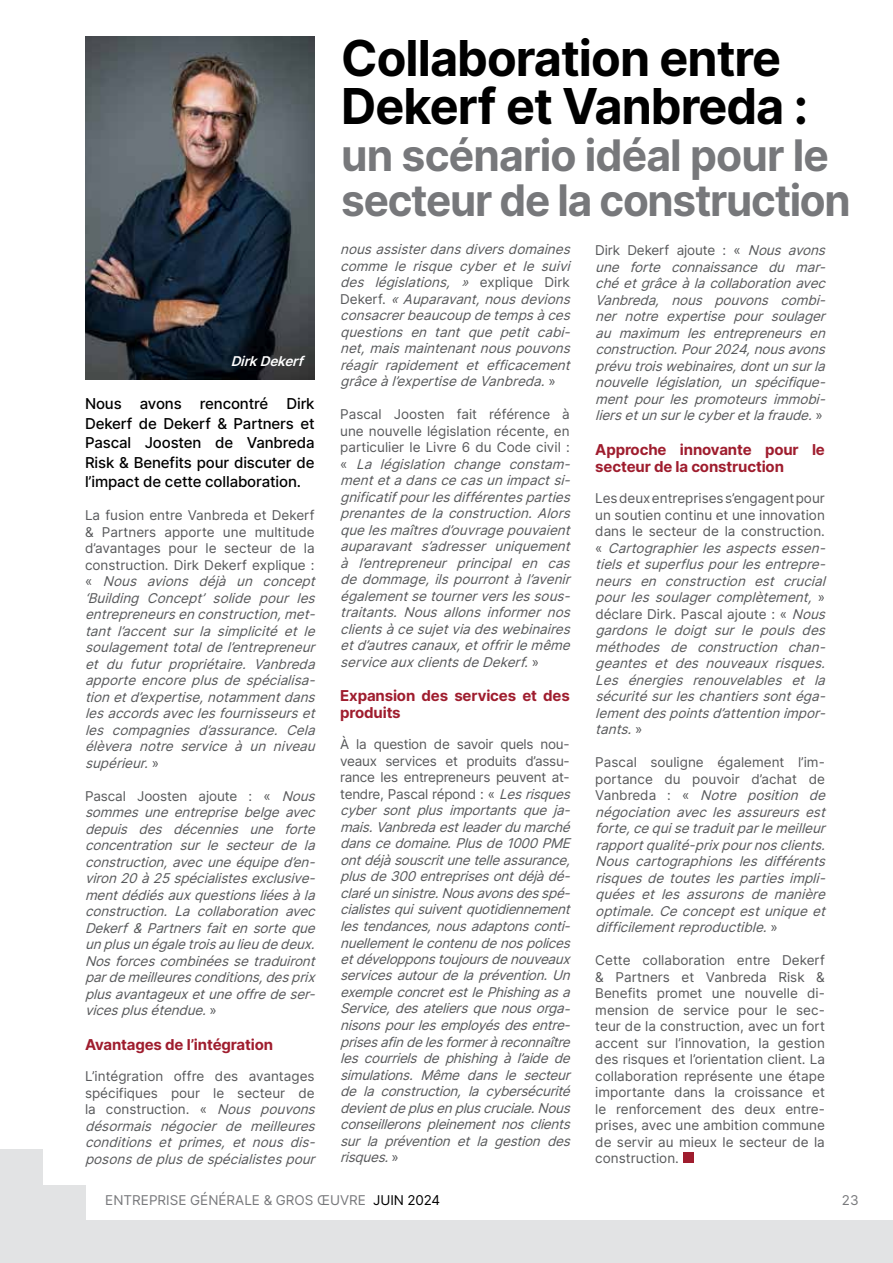
<style>
.page{position:relative;width:893px;height:1263px;background:#fff}
.page>*{position:absolute;margin:0;border:0;box-sizing:border-box;transform-origin:0 0}
.t1{font:700 49.5px/48px "Inter";letter-spacing:-.02em;color:#000}
.t2{font:700 43.5px/45px "Inter";letter-spacing:-.03em;color:#77787b}
.t3{font:500 15px/19.5px "Inter";letter-spacing:-.01em;color:#000;text-align:justify}
.t4{font:700 15px/16.5px "Inter";letter-spacing:-.01em;color:#9f1d2e}
.t5{font:italic 13.5px/16.5px "Inter";color:#58595b}
.t6{font:13.5px/16.5px "Inter";color:#58595b;text-align:justify}
.t7{font:13.5px "Inter";color:#77787b}
.t8{font:italic 600 13.5px "Inter";color:#fff}
.s1{font-style:normal}
.s2{color:#000}
</style>
<div class="page">
<div style="left:0;top:1220px;width:893px;height:43px;background:#e2e3e4"></div>
<div style="left:0;top:1149px;width:43px;height:114px;background:#e2e3e4"></div>
<div style="left:0;top:1185px;width:85px;height:78px;background:#e2e3e4"></div>
<div style="left:683px;top:1152px;width:10px;height:11px;background:#9f1d2e"></div>
<img style="left:85px;top:37px;width:230px;height:343px">
<p class="t8" style="left:231px;top:351px;width:79px">DirkDekerf</p>
<p class="t3" style="left:85px;top:394px;width:231px">Nous avons rencontré Dirk Dekerf de Dekerf &amp; Partners et Pascal Joosten de Vanbreda Risk &amp; Benefits pour discuter de l’impact de cette collaboration.</p>
<p class="t5" style="left:85px;top:507px;width:236px"><span class="s1">La fusion entre Vanbreda et Dekerf &amp; Partners apporte une multitude d’avantages pour le secteur de la construction. Dirk Dekerf explique : «</span> Nous avions déjà un concept ‘Building Concept’ solide pour les entrepreneursenconstruction,met&shy;tant l’accent sur la simplicité et le soulagementtotaldel’entrepreneur et du futur propriétaire. Vanbreda apporte encore plus de spécialisa&shy;tionetd’expertise,notammentdans lesaccordsaveclesfournisseurset les compagnies d’assurance. Cela élèvera notre service à un niveau supérieur.<span class="s1">»</span></p>
<p class="t5" style="left:85px;top:787px;width:236px;text-align:justify"><span class="s1">Pascal Joosten ajoute : «</span> Nous sommes une entreprise belge avec depuis des décennies une forte concentration sur le secteur de la construction,avecuneéquiped’en&shy;viron20à25spécialistesexclusive&shy;mentdédiésauxquestionsliéesàla construction. La collaboration avec Dekerf&amp;Partnersfaitensorteque unplusunégaletroisaulieudedeux.<br>Nosforcescombinéessetraduiront pardemeilleuresconditions,desprix plusavantageuxetuneoffredeser&shy;vicesplusétendue.<span class="s1">»</span></p>
<p class="t4" style="left:85px;top:1036px;width:190px">Avantages de l’intégration</p>
<p class="t5" style="left:85px;top:1068px;width:236px"><span class="s1">L’intégration offre des avantages spécifiques pour le secteur de la construction. «</span> Nous pouvons désormais négocier de meilleures conditions et primes, et nous dis&shy;posonsdeplusdespécialistespour</p>
<h1 class="t1" style="left:341px;top:33px;width:468px">Collaboration entre<br>Dekerf et Vanbreda :</h1>
<h2 class="t2" style="left:341px;top:132px;width:511px">un scénario idéal pour le secteur de la construction</h2>
<p class="t5" style="left:340px;top:241px;width:236px">nousassisterdansdiversdomaines comme le risque cyber et le suivi des législations, » <span class="s1">e x p l i q u e D i r k D e k e r f .</span> «Auparavant,nousdevions consacrerbeaucoupdetempsàces questions en tant que petit cabi&shy;net,maismaintenantnouspouvons réagir rapidement et efficacement grâceàl’expertisedeVanbreda.<span class="s1">»</span></p>
<p class="t5" style="left:340px;top:406px;width:236px"><span class="s1">Pascal Joosten fait référence à une nouvelle législation récente, en particulier le Livre 6 du Code civil : «</span> La législation change constam&shy;mentetadanscecasunimpactsi&shy;gnificatifpourlesdifférentesparties prenantesdelaconstruction.Alors quelesmaîtresd’ouvragepouvaient auparavant s’adresser uniquement à l’entrepreneur principal en cas dedommage,ilspourrontàl’avenir égalementsetournerverslessous&shy;traitants. Nous allons informer nos clientsàcesujetviadeswebinaires etd’autrescanaux,etoffrirlemême serviceauxclientsdeDekerf.<span class="s1">»</span></p>
<p class="t4" style="left:340px;top:687px;width:231px">Expansion des services et des produits</p>
<p class="t5" style="left:340px;top:736px;width:236px"><span class="s1">À la question de savoir quels nou&shy;veaux services et produits d’assu&shy;rance les entrepreneurs peuvent at&shy;tendre, Pascal répond : «</span> Lesrisques cyber sont plus importants que ja&shy;mais.Vanbredaestleaderdumarché danscedomaine.Plusde1000PME ontdéjàsouscritunetelleassurance, plusde300entreprisesontdéjàdé&shy;claréunsinistre.Nousavonsdesspé&shy;cialistesquisuiventquotidiennement lestendances,nousadaptonsconti&shy;nuellementlecontenudenospolices etdévelopponstoujoursdenouveaux servicesautourdelaprévention.Un exempleconcretestlePhishingasa Service,desateliersquenousorga&shy;nisonspourlesemployésdesentre&shy;prisesafindelesformeràreconnaître les courriels de phishing à l’aide de simulations. Même dans le secteur de la construction, la cybersécurité devientdeplusenpluscruciale.Nous conseillerons pleinement nos clients sur la prévention et la gestion des risques.<span class="s1">»</span></p>
<p class="t5" style="left:595px;top:242px;width:236px;text-align:justify"><span class="s1">Dirk Dekerf ajoute : «</span> Nous avons une forte connaissance du mar&shy;chéetgrâceàlacollaborationavec Vanbreda, nous pouvons combi&shy;ner notre expertise pour soulager au maximum les entrepreneurs en construction.Pour2024,nousavons prévutroiswebinaires,dontunsurla nouvelle législation, un spécifique&shy;ment pour les promoteurs immobi&shy;liersetunsurlecyberetlafraude.<span class="s1">»</span></p>
<p class="t4" style="left:595px;top:441px;width:231px">Approche innovante pour le secteur de la construction</p>
<p class="t5" style="left:595px;top:489px;width:236px"><span class="s1">Les deux entreprises s’engagent pour un soutien continu et une innovation dans le secteur de la construction. «</span> Cartographierlesaspectsessen&shy;tielsetsuperfluspourlesentrepre&shy;neurs en construction est crucial pour les soulager complètement, <span class="s1">» déclare Dirk. Pascal ajoute : «</span> Nous gardons le doigt sur le pouls des méthodes de construction chan&shy;geantes et des nouveaux risques.<br>Les énergies renouvelables et la sécuritésurleschantierssontéga&shy;lementdespointsd’attentionimpor&shy;tants.<span class="s1">»</span></p>
<p class="t5" style="left:595px;top:753px;width:236px"><span class="s1">Pascal souligne également l’im&shy;portance du pouvoir d’achat de V a n b r e d a : «</span> Notre position de négociation avec les assureurs est forte,cequisetraduitparlemeilleur rapportqualité-prixpournosclients.<br>Nous cartographions les différents risquesdetouteslespartiesimpli&shy;quées et les assurons de manière optimale.Ceconceptestuniqueet difficilementreproductible.<span class="s1">»</span></p>
<p class="t6" style="left:595px;top:951px;width:231px">Cette collaboration entre Dekerf &amp; Partners et Vanbreda Risk &amp; Benefits promet une nouvelle di&shy;mension de service pour le sec&shy;teur de la construction, avec un fort accent sur l’innovation, la gestion des risques et l’orientation client. La collaboration représente une étape importante dans la croissance et le renforcement des deux entre&shy;prises, avec une ambition commune de servir au mieux le secteur de la construction.</p>
<p class="t7" style="left:105px;top:1190px;width:336px">ENTREPRISE GÉNÉRALE &amp; GROS ŒUVRE <span class="s2">JUIN 2024</span></p>
<p class="t7" style="left:842px;top:1190px;width:18px">23</p>
</div>
